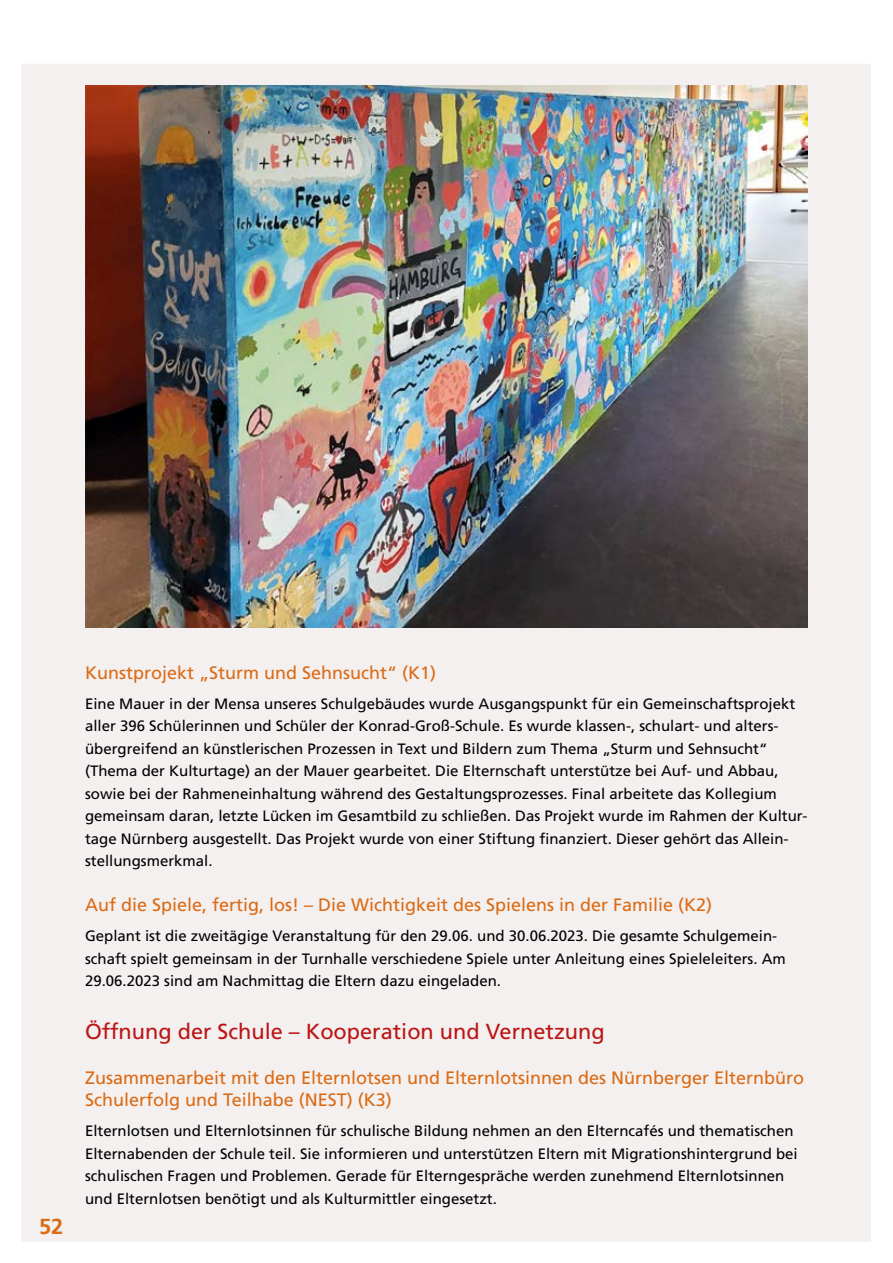
<style>
.page{position:relative;width:893px;height:1263px;background:#fff}
.page>*{position:absolute;margin:0;border:0;box-sizing:border-box;transform-origin:0 0}
.t1{font:21.75px "Frutiger LT Std";color:#bd1414}
.t2{font:700 21.75px "Frutiger LT Std";color:#dc6a14}
.t3{font:18px/21.8px "Frutiger LT Std";color:#dc6a14}
.t4{font:15px/22.5px "Frutiger LT Std";color:#000}
</style>
<div class="page">
<img style="left:21px;top:64px;width:850px;height:1178px">
<h1 class="t2" style="left:39px;top:1213px;width:26px">52</h1>
<p class="t3" style="left:85px;top:662px;width:353px">Kunstprojekt „Sturm und Sehnsucht“ (K1)</p>
<p class="t4" style="left:85px;top:692px;width:724px">Eine Mauer in der Mensa unseres Schulgebäudes wurde Ausgangspunkt für ein Gemeinschaftsprojekt aller 396 Schülerinnen und Schüler der Konrad-Groß-Schule. Es wurde klassen-, schulart- und alters&shy;übergreifend an künstlerischen Prozessen in Text und Bildern zum Thema „Sturm und Sehnsucht“ (Thema der Kulturtage) an der Mauer gearbeitet. Die Elternschaft unterstütze bei Auf- und Abbau, sowie bei der Rahmeneinhaltung während des Gestaltungsprozesses. Final arbeitete das Kollegium gemeinsam daran, letzte Lücken im Gesamtbild zu schließen. Das Projekt wurde im Rahmen der Kultur&shy;tage Nürnberg ausgestellt. Das Projekt wurde von einer Stiftung finanziert. Dieser gehört das Allein&shy;stellungsmerkmal.</p>
<p class="t3" style="left:85px;top:894px;width:629px">Auf die Spiele, fertig, los! – Die Wichtigkeit des Spielens in der Familie (K2)</p>
<p class="t4" style="left:85px;top:925px;width:702px">Geplant ist die zweitägige Veranstaltung für den 29.06. und 30.06.2023. Die gesamte Schulgemein&shy;schaft spielt gemeinsam in der Turnhalle verschiedene Spiele unter Anleitung eines Spieleleiters. Am<br>29.06.2023 sind am Nachmittag die Eltern dazu eingeladen.</p>
<h1 class="t1" style="left:85px;top:1018px;width:521px">Öffnung der Schule – Kooperation und Vernetzung</h1>
<p class="t3" style="left:85px;top:1067px;width:721px">Zusammenarbeit mit den Elternlotsen und Elternlotsinnen des Nürnberger Elternbüro<br>Schulerfolg und Teilhabe (NEST) (K3)</p>
<p class="t4" style="left:85px;top:1120px;width:714px">Elternlotsen und Elternlotsinnen für schulische Bildung nehmen an den Elterncafés und thematischen Elternabenden der Schule teil. Sie informieren und unterstützen Eltern mit Migrationshintergrund bei schulischen Fragen und Problemen. Gerade für Elterngespräche werden zunehmend Elternlotsinnen und Elternlotsen benötigt und als Kulturmittler eingesetzt.</p>
</div>
